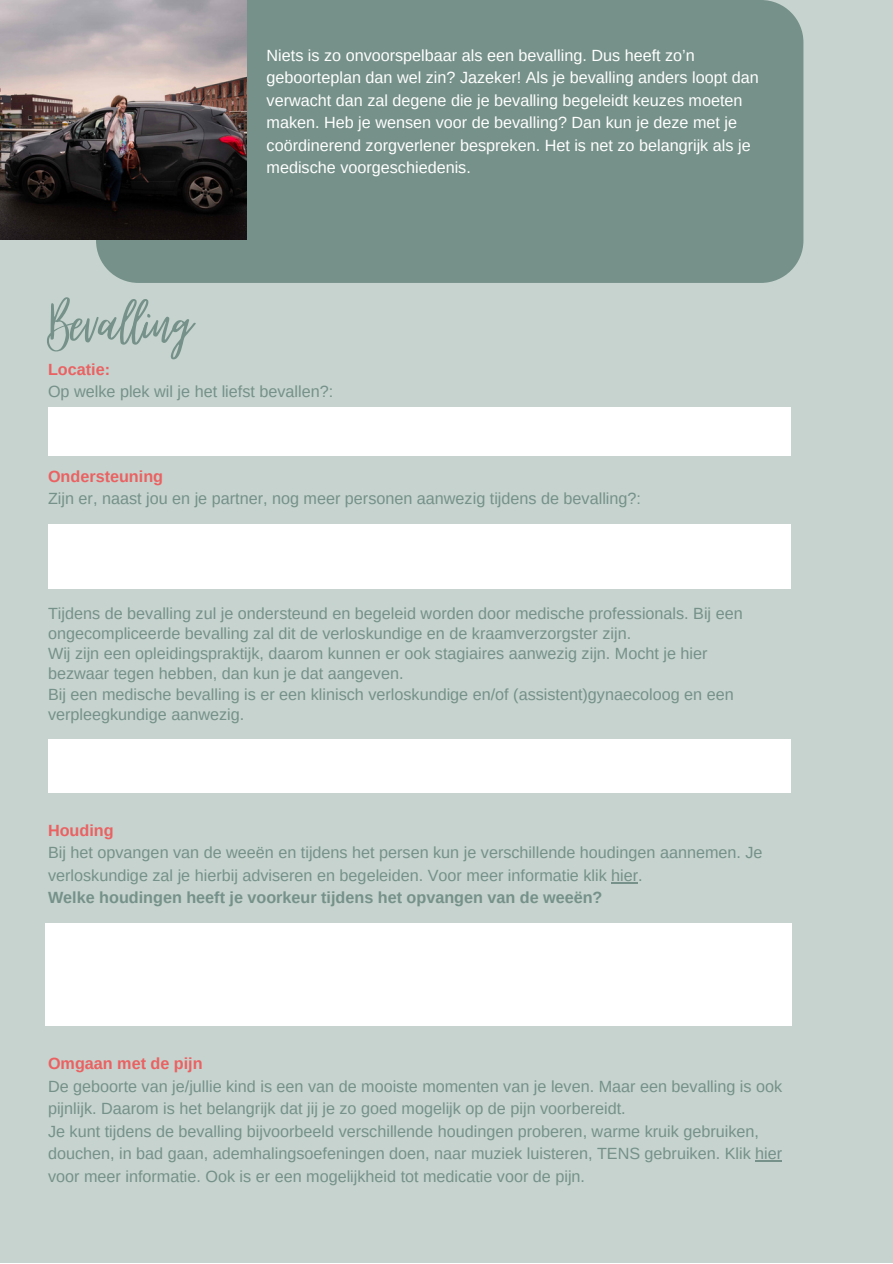
<style>
.page{position:relative;width:893px;height:1264px;background:#fff}
.page>*{position:absolute;margin:0;border:0;box-sizing:border-box;transform-origin:0 0}
.t1{font:78.9px "Virtual";color:#759189}
.t2{font:16.2px/20.2px "Arimo";color:#759189}
.t3{font:16.2px/22.5px "Arimo";color:#fff}
.t4{font:700 16.2px "Arimo";color:#759189}
.t5{font:700 16.2px "Arimo";color:#eb6162}
</style>
<div class="page">
<div style="left:0;top:0;width:892px;height:1262px;background:#c6d3ce"></div>
<div style="left:96px;top:0;width:707px;height:283px;background:#759189;border-radius:42px"></div>
<div style="left:48px;top:407px;width:742px;height:48px;background:#fff"></div>
<div style="left:46px;top:923px;width:746px;height:102px;background:#fff"></div>
<div style="left:48px;top:524px;width:742px;height:64px;background:#fff"></div>
<img style="left:0;top:0;width:246px;height:239px">
<div style="left:48px;top:739px;width:742px;height:54px;background:#fff"></div>
<svg style="left:611px;top:882px;width:27px;height:1px"></svg>
<svg style="left:755px;top:1160px;width:27px;height:1px"></svg>
<p class="t3" style="left:266px;top:44px;width:493px">Niets is zo onvoorspelbaar als een bevalling. Dus heeft zo’n geboorteplan dan wel zin? Jazeker! Als je bevalling anders loopt dan verwacht dan zal degene die je bevalling begeleidt keuzes moeten maken. Heb je wensen voor de bevalling? Dan kun je deze met je coördinerend zorgverlener bespreken. Het is net zo belangrijk als je medische voorgeschiedenis.</p>
<h1 class="t1" style="left:48px;top:280px;width:145px">Bevalling</h1>
<p class="t5" style="left:48px;top:360px;width:63px">Locatie:</p>
<p class="t2" style="left:48px;top:381px;width:286px">Op welke plek wil je het liefst bevallen?:</p>
<p class="t5" style="left:48px;top:467px;width:116px">Ondersteuning</p>
<p class="t2" style="left:48px;top:488px;width:594px">Zijn er, naast jou en je partner, nog meer personen aanwezig tijdens de bevalling?:</p>
<p class="t2" style="left:48px;top:603px;width:696px">Tijdens de bevalling zul je ondersteund en begeleid worden door medische professionals. Bij een ongecompliceerde bevalling zal dit de verloskundige en de kraamverzorgster zijn.<br>Wij zijn een opleidingspraktijk, daarom kunnen er ook stagiaires aanwezig zijn. Mocht je hier bezwaar tegen hebben, dan kun je dat aangeven.<br>Bij een medische bevalling is er een klinisch verloskundige en/of (assistent)gynaecoloog en een verpleegkundige aanwezig.</p>
<p class="t5" style="left:48px;top:821px;width:67px">Houding</p>
<p class="t2" style="left:48px;top:841px;width:716px;line-height:22.5px">Bij het opvangen van de weeën en tijdens het persen kun je verschillende houdingen aannemen. Je verloskundige zal je hierbij adviseren en begeleiden. Voor meer informatie klik hier.</p>
<p class="t4" style="left:48px;top:888px;width:556px">Welke houdingen heeft je voorkeur tijdens het opvangen van de weeën?</p>
<p class="t5" style="left:48px;top:1054px;width:156px">Omgaan met de pijn</p>
<p class="t2" style="left:48px;top:1074px;width:735px;line-height:22.5px">De geboorte van je/jullie kind is een van de mooiste momenten van je leven. Maar een bevalling is ook pijnlijk. Daarom is het belangrijk dat jij je zo goed mogelijk op de pijn voorbereidt.<br>Je kunt tijdens de bevalling bijvoorbeeld verschillende houdingen proberen, warme kruik gebruiken, douchen, in bad gaan, ademhalingsoefeningen doen, naar muziek luisteren, TENS gebruiken. Klik hier voor meer informatie. Ook is er een mogelijkheid tot medicatie voor de pijn.</p>
</div>
